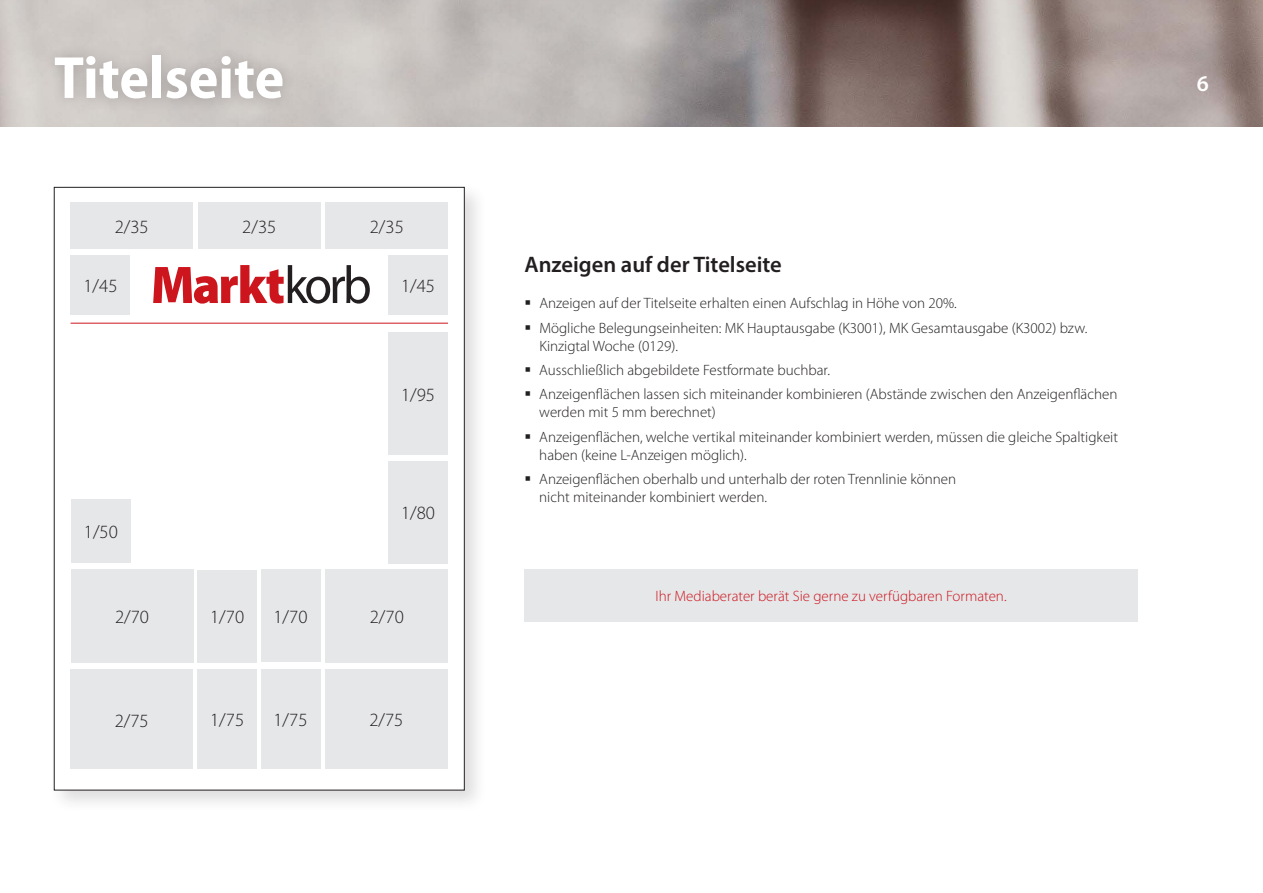
<style>
.page{position:relative;width:1263px;height:893px;background:#fff}
.page>*{position:absolute;margin:0;border:0;box-sizing:border-box;transform-origin:0 0}
.t1{font:700 semi-condensed 60px "Myriad Pro";color:#fff}
.t2{font:600 22.5px "Myriad Pro";color:#231f20}
.t3{font:600 22.5px "Myriad Pro";color:#fff}
.t4{font:300 18.75px "Myriad Pro";color:#231f20}
.t5{font:300 15px/24.3px "Myriad Pro";color:#231f20}
.t6{font:300 15px "Myriad Pro";color:#cd151d}
</style>
<div class="page">
<img style="left:0;top:0;width:1262px;height:127px">
<div style="left:42px;top:43px;width:256px;height:71px;background:#231f20;opacity:.25"></div>
<div style="left:49px;top:182px;width:439px;height:631px;background:#231f20;opacity:.15"></div>
<div style="left:54px;top:187px;width:410px;height:603px;background:#fff"></div>
<svg style="left:153px;top:265px;width:217px;height:39px"></svg>
<div style="left:71px;top:202px;width:122px;height:47px;background:#e6e7e9"></div>
<div style="left:198px;top:202px;width:122px;height:47px;background:#e6e7e9"></div>
<div style="left:326px;top:202px;width:122px;height:47px;background:#e6e7e9"></div>
<div style="left:388px;top:332px;width:60px;height:123px;background:#e6e7e9"></div>
<hr style="left:71px;top:323px;width:377px;height:1px;background:#cd151d">
<div style="left:71px;top:670px;width:122px;height:99px;background:#e6e7e9"></div>
<div style="left:71px;top:570px;width:122px;height:93px;background:#e6e7e9"></div>
<div style="left:197px;top:570px;width:60px;height:93px;background:#e6e7e9"></div>
<div style="left:197px;top:670px;width:60px;height:99px;background:#e6e7e9"></div>
<div style="left:325px;top:669px;width:123px;height:100px;background:#e6e7e9"></div>
<div style="left:326px;top:569px;width:122px;height:93px;background:#e6e7e9"></div>
<div style="left:261px;top:569px;width:59px;height:93px;background:#e6e7e9"></div>
<div style="left:261px;top:669px;width:59px;height:99px;background:#e6e7e9"></div>
<div style="left:388px;top:255px;width:60px;height:59px;background:#e6e7e9"></div>
<div style="left:71px;top:255px;width:59px;height:59px;background:#e6e7e9"></div>
<div style="left:388px;top:461px;width:60px;height:102px;background:#e6e7e9"></div>
<div style="left:71px;top:499px;width:60px;height:64px;background:#e6e7e9"></div>
<div style="left:524px;top:569px;width:613px;height:52px;background:#e6e7e9"></div>
<h1 class="t1" style="left:54px;top:44px;width:232px">Titelseite</h1>
<p class="t4" style="left:115px;top:216px;width:36px">2/35</p>
<p class="t4" style="left:242px;top:216px;width:36px">2/35</p>
<p class="t4" style="left:370px;top:216px;width:36px">2/35</p>
<p class="t4" style="left:83px;top:275px;width:36px">1/45</p>
<p class="t4" style="left:401px;top:275px;width:36px">1/45</p>
<p class="t4" style="left:401px;top:384px;width:36px">1/95</p>
<p class="t4" style="left:84px;top:522px;width:36px">1/50</p>
<p class="t4" style="left:115px;top:607px;width:36px">2/70</p>
<p class="t4" style="left:210px;top:607px;width:36px">1/70</p>
<p class="t4" style="left:401px;top:502px;width:36px">1/80</p>
<p class="t4" style="left:273px;top:606px;width:36px">1/70</p>
<p class="t4" style="left:370px;top:606px;width:36px">2/70</p>
<p class="t4" style="left:115px;top:710px;width:36px">2/75</p>
<p class="t4" style="left:273px;top:709px;width:36px">1/75</p>
<p class="t4" style="left:210px;top:710px;width:36px">1/75</p>
<p class="t4" style="left:369px;top:710px;width:36px">2/75</p>
<h2 class="t2" style="left:524px;top:250px;width:259px">Anzeigen auf der Titelseite</h2>
<p class="t5" style="left:539px;top:291px;width:550px">Anzeigen auf der Titelseite erhalten einen Aufschlag in Höhe von 20%.<br>Mögliche Belegungseinheiten: MK Hauptausgabe (K3001), MK Gesamtausgabe (K3002) bzw.</p>
<p class="t5" style="left:539px;top:334px;width:580px">Kinzigtal Woche (0129).<br>Ausschließlich abgebildete Festformate buchbar.<br>Anzeigenflächen lassen sich miteinander kombinieren (Abstände zwischen den Anzeigenflächen</p>
<p class="t5" style="left:539px;top:401px;width:580px">werden mit 5 mm berechnet)<br>Anzeigenflächen, welche vertikal miteinander kombiniert werden, müssen die gleiche Spaltigkeit</p>
<p class="t5" style="left:539px;top:443px;width:418px">haben (keine L-Anzeigen möglich).<br>Anzeigenflächen oberhalb und unterhalb der roten Trennlinie können</p>
<p class="t5" style="left:539px;top:485px;width:229px">nicht miteinander kombiniert werden.</p>
<p class="t6" style="left:655px;top:587px;width:353px">Ihr Mediaberater berät Sie gerne zu verfügbaren Formaten.</p>
<h2 class="t3" style="left:1197px;top:69px;width:14px">6</h2>
</div>
